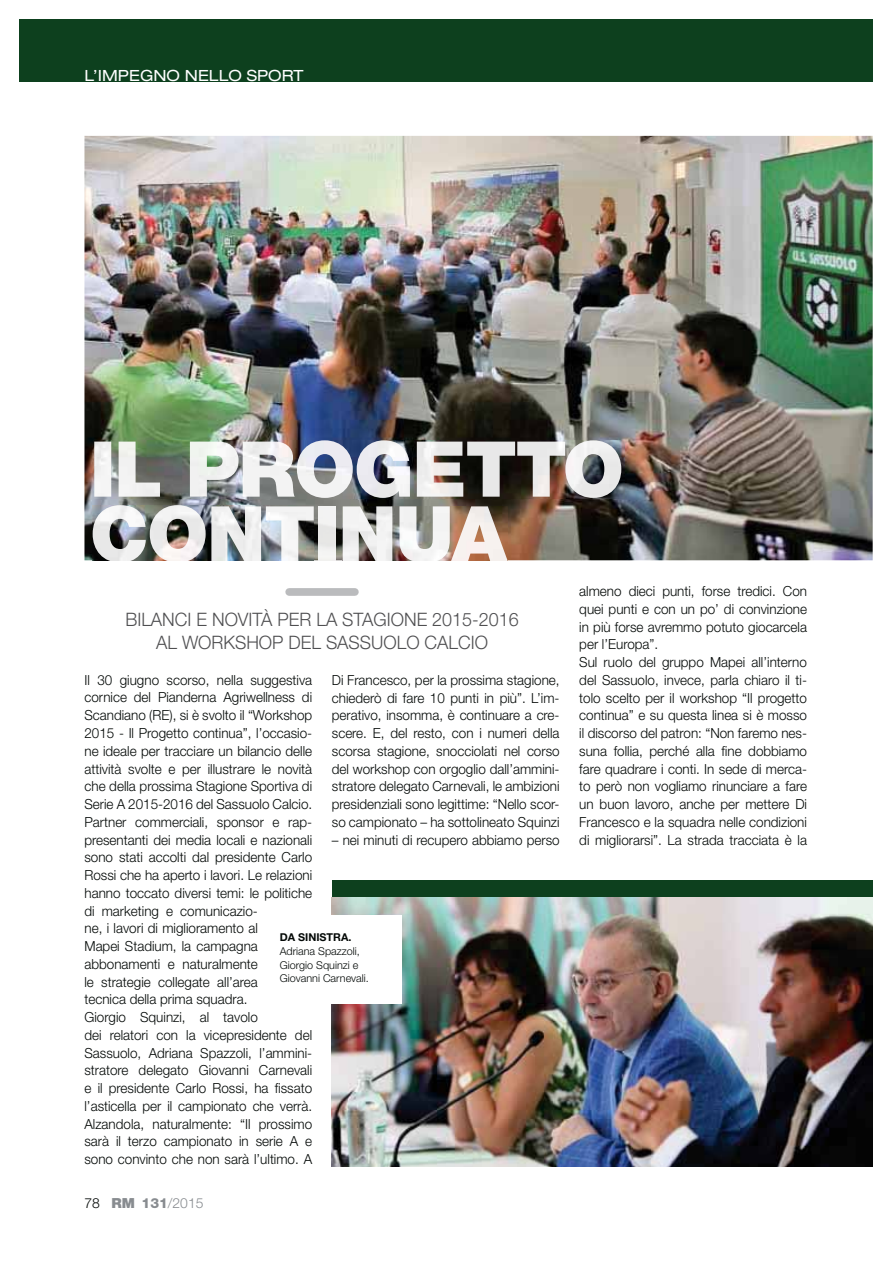
<style>
.page{position:relative;width:893px;height:1263px;background:#fff}
.page>*{position:absolute;margin:0;border:0;box-sizing:border-box;transform-origin:0 0}
.t1{font:300 18.6px/23.1px "Helvetica Neue LT Std";color:#4f4f51;text-align:center}
.t2{font:expanded 15.45px "Helvetica Neue LT Std";color:#fff}
.t3{font:300 13.95px/17.7px "Helvetica Neue LT Std";color:#030806}
.t4{font:300 13.95px "Helvetica Neue LT Std";color:#888c90}
.t5{font:300 10.8px/14px "Helvetica Neue LT Std";color:#030806}
.t6{font:700 10.8px "Helvetica Neue LT Std";color:#030806}
.s1{color:#030806}
.s2{font-weight:900}
.s3{font-weight:800}
</style>
<div class="page">
<div style="left:332px;top:880px;width:540px;height:178px;background:#0d401e"></div>
<img style="left:332px;top:898px;width:540px;height:268px">
<img style="left:84px;top:136px;width:788px;height:424px">
<div style="left:19px;top:20px;width:853px;height:62px;background:#0d401e"></div>
<img style="left:94px;top:440px;width:527px;height:58px">
<img style="left:93px;top:505px;width:221px;height:55px">
<img style="left:318px;top:506px;width:17px;height:54px">
<img style="left:343px;top:506px;width:165px;height:54px">
<div style="left:289px;top:588px;width:66px;height:8px;background:#babbbd"></div>
<div style="left:262px;top:916px;width:139px;height:88px;background:#fff"></div>
<p class="t2" style="left:84px;top:67px;width:220px">L’IMPEGNO NELLO SPORT</p>
<h1 class="t1" style="left:125px;top:610px;width:394px">BILANCI E NOVITÀ PER LA STAGIONE 2015-2016<br>AL WORKSHOP DEL SASSUOLO CALCIO</h1>
<p class="t3" style="left:84px;top:673px;width:229px">Il 30 giugno scorso, nella suggestiva cornice del Pianderna Agriwellness di Scandiano (RE), si è svolto il “Workshop 2015 - Il Progetto continua”, l’occasio&shy;ne ideale per tracciare un bilancio delle attività svolte e per illustrare le novità che della prossima Stagione Sportiva di Serie A 2015-2016 del Sassuolo Calcio.<br>Partner commerciali, sponsor e rap&shy;presentanti dei media locali e nazionali sono stati accolti dal presidente Carlo Rossi che ha aperto i lavori. Le relazioni hanno toccato diversi temi: le politiche di marketing e comunicazio-<br>ne, i lavori di miglioramento al<br>Mapei Stadium, la campagna abbonamenti e naturalmente<br>le strategie collegate all’area<br>tecnica della prima squadra.<br>Giorgio Squinzi, al tavolo<br>dei relatori con la vicepresidente del Sassuolo, Adriana Spazzoli, l’ammini&shy;stratore delegato Giovanni Carnevali e il presidente Carlo Rossi, ha fissato l’asticella per il campionato che verrà.<br>Alzandola, naturalmente: “Il prossimo sarà il terzo campionato in serie A e sono convinto che non sarà l’ultimo. A</p>
<p class="t3" style="left:332px;top:673px;width:229px;text-align:justify">Di Francesco, per la prossima stagione, chiederò di fare 10 punti in più”. L’im&shy;perativo, insomma, è continuare a cre&shy;scere. E, del resto, con i numeri della scorsa stagione, snocciolati nel corso del workshop con orgoglio dall’ammini&shy;stratore delegato Carnevali, le ambizioni presidenziali sono legittime: “Nello scor&shy;so campionato – ha sottolineato Squinzi</p>
<p class="t3" style="left:332px;top:833px;width:229px">– nei minuti di recupero abbiamo perso</p>
<p class="t6" style="left:280px;top:933px;width:73px">DA SINISTRA.</p>
<p class="t5" style="left:280px;top:945px;width:91px">Adriana Spazzoli,<br>Giorgio Squinzi e<br>Giovanni Carnevali.</p>
<p class="t4" style="left:84px;top:1199px;width:120px"><span class="s1">78</span> <span class="s2">RM</span> <span class="s3">131</span>/2015</p>
<p class="t3" style="left:579px;top:584px;width:229px">almeno dieci punti, forse tredici. Con quei punti e con un po’ di convinzione in più forse avremmo potuto giocarcela per l’Europa”.<br>Sul ruolo del gruppo Mapei all’interno del Sassuolo, invece, parla chiaro il ti&shy;tolo scelto per il workshop “Il progetto continua” e su questa linea si è mosso il discorso del patron: “Non faremo nes&shy;suna follia, perché alla fine dobbiamo fare quadrare i conti. In sede di merca&shy;to però non vogliamo rinunciare a fare un buon lavoro, anche per mettere Di Francesco e la squadra nelle condizioni di migliorarsi”. La strada tracciata è la</p>
</div>
